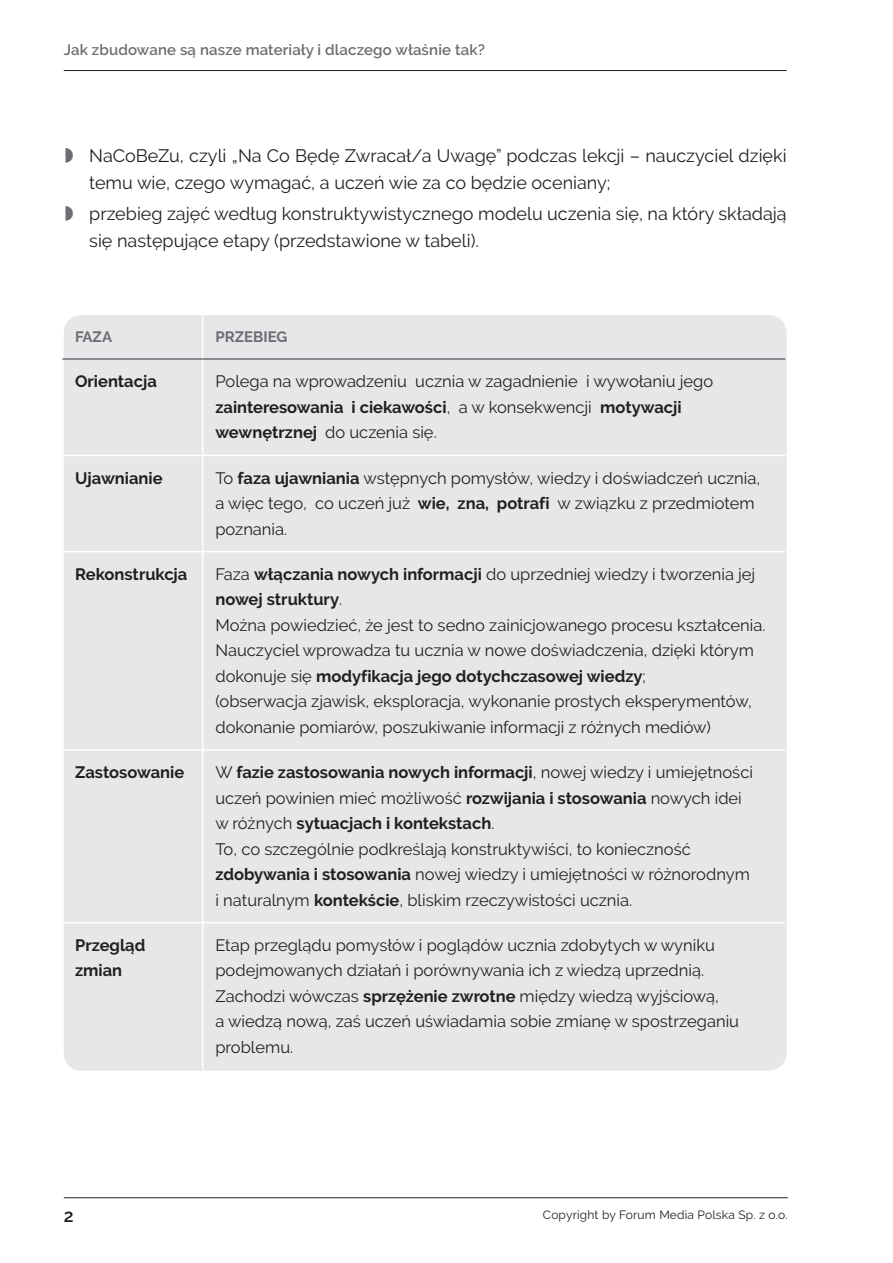
<style>
.page{position:relative;width:893px;height:1263px;background:#fff}
.page>*{position:absolute;margin:0;border:0;box-sizing:border-box;transform-origin:0 0}
.t1{font:18px/27px "Raleway";color:#231f20}
.t2{font:600 18px "Raleway";color:#231f20}
.t3{font:16.5px/25.5px "Raleway";color:#231f20}
.t4{font:700 16.5px/25.5px "Raleway";color:#231f20}
.t5{font:600 15px "Raleway";letter-spacing:.01em;color:#6c6d70}
.t6{font:700 15px "Raleway";color:#6c6d70}
.t7{font:12px "Raleway";letter-spacing:.015em;color:#231f20}
.s1{font-weight:700}
</style>
<div class="page">
<hr style="left:64px;top:70px;width:723px;height:1px;background:#231f20">
<hr style="left:64px;top:1197px;width:724px;height:1px;background:#231f20">
<div style="left:64px;top:315px;width:723px;height:756px;background:#e6e7e9;border-radius:18px"></div>
<hr style="left:202px;top:315px;width:1px;height:43px;background:#fff">
<hr style="left:202px;top:360px;width:1px;height:94px;background:#fff">
<hr style="left:62px;top:454px;width:141px;height:2px;background:#fff">
<hr style="left:203px;top:454px;width:582px;height:2px;background:#fff">
<hr style="left:202px;top:456px;width:1px;height:95px;background:#fff">
<hr style="left:62px;top:551px;width:141px;height:1px;background:#fff">
<hr style="left:203px;top:551px;width:582px;height:1px;background:#fff">
<hr style="left:202px;top:552px;width:1px;height:197px;background:#fff">
<hr style="left:62px;top:749px;width:141px;height:2px;background:#fff">
<hr style="left:203px;top:749px;width:582px;height:2px;background:#fff">
<hr style="left:202px;top:751px;width:1px;height:171px;background:#fff">
<hr style="left:62px;top:922px;width:141px;height:1px;background:#fff">
<hr style="left:203px;top:922px;width:582px;height:1px;background:#fff">
<hr style="left:202px;top:923px;width:1px;height:147px;background:#fff">
<hr style="left:62px;top:358px;width:141px;height:2px;background:#6c6d70">
<hr style="left:203px;top:358px;width:582px;height:2px;background:#6c6d70">
<p class="t5" style="left:64px;top:41px;width:423px">Jak zbudowane są nasze materiały i dlaczego właśnie tak?</p>
<p class="t1" style="left:89px;top:142px;width:699px">NaCoBeZu, czyli „Na Co Będę Zwracał/a Uwagę” podczas lekcji – nauczyciel dzięki temu wie, czego wymagać, a uczeń wie za co będzie oceniany;</p>
<p class="t1" style="left:89px;top:200px;width:699px">przebieg zajęć według konstruktywistycznego modelu uczenia się, na który składają się następujące etapy (przedstawione w tabeli).</p>
<p class="t6" style="left:75px;top:328px;width:39px">FAZA</p>
<p class="t6" style="left:215px;top:328px;width:73px">PRZEBIEG</p>
<p class="t4" style="left:75px;top:369px;width:83px">Orientacja</p>
<p class="t3" style="left:215px;top:369px;width:499px">Polega na wprowadzeniu ucznia w zagadnienie i wywołaniu jego <span class="s1">zainteresowania i ciekawości</span>, a w konsekwencji <span class="s1">motywacji wewnętrznej</span> do uczenia się.</p>
<p class="t4" style="left:75px;top:465px;width:89px">Ujawnianie</p>
<p class="t3" style="left:215px;top:465px;width:546px">To <span class="s1">faza ujawniania</span> wstępnych pomysłów, wiedzy i doświadczeń ucznia, a więc tego, co uczeń już <span class="s1">wie, zna, potrafi</span> w związku z przedmiotem poznania.</p>
<p class="t4" style="left:75px;top:561px;width:114px">Rekonstrukcja</p>
<p class="t3" style="left:215px;top:561px;width:552px">Faza <span class="s1">włączania nowych informacji</span> do uprzedniej wiedzy i tworzenia jej <span class="s1">nowej struktury</span>.<br>Można powiedzieć, że jest to sedno zainicjowanego procesu kształcenia.<br>Nauczyciel wprowadza tu ucznia w nowe doświadczenia, dzięki którym dokonuje się <span class="s1">modyfikacja jego dotychczasowej wiedzy</span>;<br>(obserwacja zjawisk, eksploracja, wykonanie prostych eksperymentów, dokonanie pomiarów, poszukiwanie informacji z różnych mediów)</p>
<p class="t4" style="left:75px;top:760px;width:111px">Zastosowanie</p>
<p class="t3" style="left:215px;top:759px;width:539px">W <span class="s1">fazie zastosowania nowych informacji</span>, nowej wiedzy i umiejętności uczeń powinien mieć możliwość <span class="s1">rozwijania i stosowania</span> nowych idei w różnych <span class="s1">sytuacjach i kontekstach</span>.<br>To, co szczególnie podkreślają konstruktywiści, to konieczność <span class="s1">zdobywania i stosowania</span> nowej wiedzy i umiejętności w różnorodnym i naturalnym <span class="s1">kontekście</span>, bliskim rzeczywistości ucznia.</p>
<p class="t4" style="left:75px;top:932px;width:72px">Przegląd zmian</p>
<p class="t3" style="left:215px;top:932px;width:525px">Etap przeglądu pomysłów i poglądów ucznia zdobytych w wyniku podejmowanych działań i porównywania ich z wiedzą uprzednią.<br>Zachodzi wówczas <span class="s1">sprzężenie zwrotne</span> między wiedzą wyjściową,<br>a wiedzą nową, zaś uczeń uświadamia sobie zmianę w spostrzeganiu problemu.</p>
<p class="t2" style="left:64px;top:1205px;width:11px">2</p>
<p class="t7" style="left:543px;top:1208px;width:246px">Copyright by Forum Media Polska Sp. z o.o.</p>
</div>
